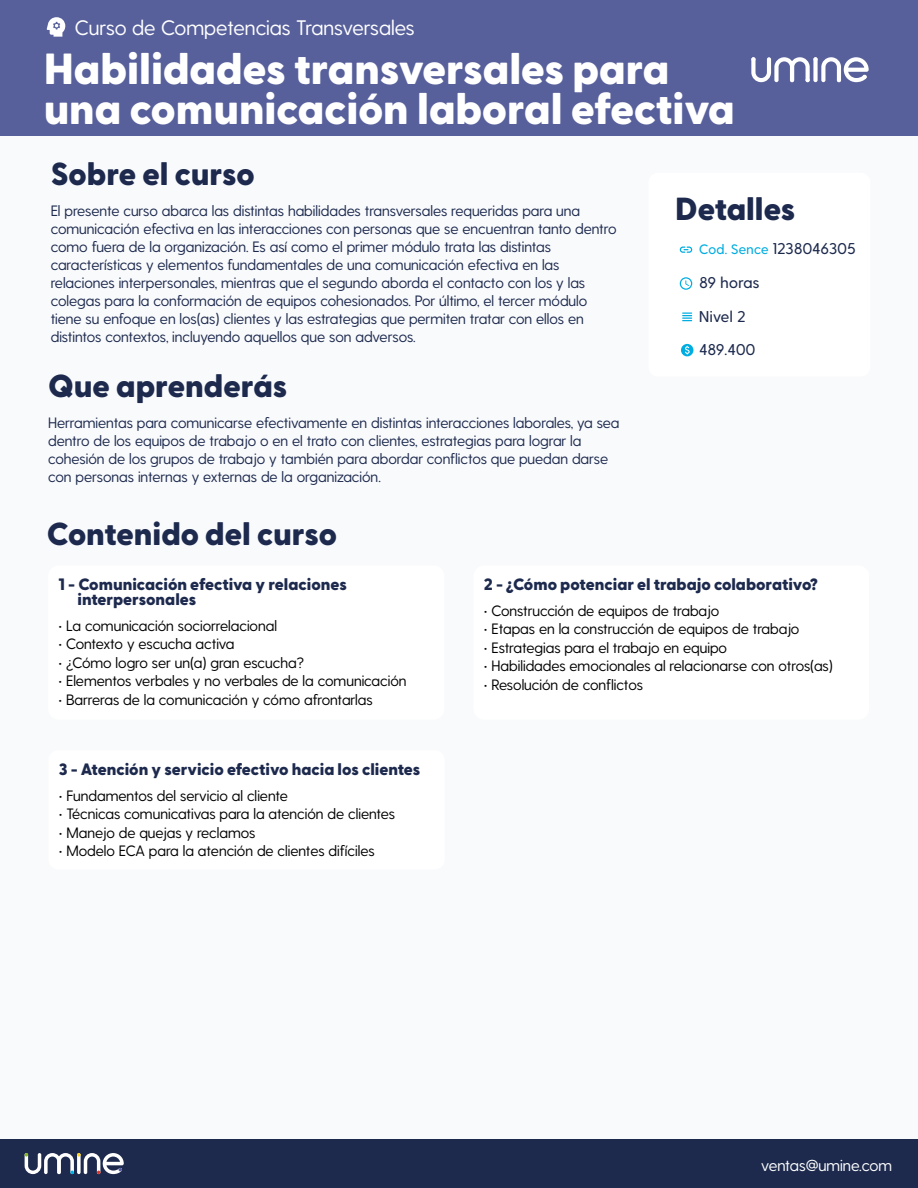
<style>
.page{position:relative;width:918px;height:1188px;background:#fff}
.page>*{position:absolute;margin:0;border:0;box-sizing:border-box;transform-origin:0 0}
.t1{font:800 43.5px/40.5px "Greycliff CF";color:#fff}
.t2{font:800 31.95px "Greycliff CF";color:#1d2a4e}
.t3{font:21px "Greycliff CF";color:#fff}
.t4{font:800 16.5px/15px "Greycliff CF";color:#1d2a4e}
.t5{font:15.9px "Greycliff CF";color:#fff}
.t6{font:500 15.6px/33.3px "Greycliff CF";letter-spacing:.025em;color:#1d2a4e}
.t7{font:15px/18px "Greycliff CF";color:#1d2a4e}
.t8{font:15px "Greycliff CF";color:#000}
.s1{font-size:13.8px;color:#00ade1}
</style>
<div class="page">
<div style="left:0;top:0;width:918px;height:136px;background:#57609b"></div>
<svg style="left:751px;top:57px;width:118px;height:25px"></svg>
<div style="left:0;top:136px;width:918px;height:1052px;background:#f9fafc"></div>
<div style="left:649px;top:173px;width:221px;height:204px;background:#fff;border-radius:9px"></div>
<div style="left:0;top:1139px;width:918px;height:49px;background:#1d2a4e"></div>
<svg style="left:25px;top:1153px;width:99px;height:21px"></svg>
<div style="left:48px;top:565px;width:396px;height:155px;background:#fff;border-radius:11px"></div>
<div style="left:473px;top:565px;width:396px;height:155px;background:#fff;border-radius:11px"></div>
<div style="left:48px;top:750px;width:397px;height:119px;background:#fff;border-radius:10px"></div>
<svg style="left:680px;top:277px;width:12px;height:13px"></svg>
<svg style="left:680px;top:247px;width:12px;height:6px"></svg>
<svg style="left:681px;top:344px;width:12px;height:12px"></svg>
<svg style="left:682px;top:313px;width:10px;height:8px"></svg>
<svg style="left:47px;top:17px;width:18px;height:20px"></svg>
<h3 class="t3" style="left:75px;top:15px;width:341px">Curso de Competencias Transversales</h3>
<h1 class="t1" style="left:44px;top:46px;width:693px">Habilidades transversales para una comunicación laboral efectiva</h1>
<h2 class="t2" style="left:51px;top:149px;width:205px">Sobre el curso</h2>
<p class="t7" style="left:51px;top:201px;width:567px">El presente curso abarca las distintas habilidades transversales requeridas para una comunicación efectiva en las interacciones con personas que se encuentran tanto dentro como fuera de la organización. Es así como el primer módulo trata las distintas características y elementos fundamentales de una comunicación efectiva en las relaciones interpersonales, mientras que el segundo aborda el contacto con los y las colegas para la conformación de equipos cohesionados. Por último, el tercer módulo tiene su enfoque en los(as) clientes y las estrategias que permiten tratar con ellos en distintos contextos, incluyendo aquellos que son adversos.</p>
<h2 class="t2" style="left:48px;top:362px;width:241px">Que aprenderás</h2>
<p class="t7" style="left:48px;top:414px;width:573px">Herramientas para comunicarse efectivamente en distintas interacciones laborales, ya sea dentro de los equipos de trabajo o en el trato con clientes, estrategias para lograr la cohesión de los grupos de trabajo y también para abordar conflictos que puedan darse con personas internas y externas de la organización.</p>
<h2 class="t2" style="left:47px;top:509px;width:292px">Contenido del curso</h2>
<h2 class="t2" style="left:675px;top:184px;width:121px">Detalles</h2>
<p class="t6" style="left:699px;top:232px;width:158px"><span class="s1">Cod. Sence</span> 1238046305</p>
<p class="t6" style="left:699px;top:266px;width:62px">89 horas</p>
<p class="t6" style="left:699px;top:300px;width:58px">Nivel 2<br>489.400</p>
<p class="t4" style="left:77px;top:576px;width:271px;text-indent:-19px">1 - Comunicación efectiva y relaciones interpersonales</p>
<p class="t8" style="left:58px;top:617px;width:220px">• La comunicación sociorrelacional</p>
<p class="t8" style="left:58px;top:635px;width:178px">• Contexto y escucha activa</p>
<p class="t8" style="left:58px;top:654px;width:247px">• ¿Cómo logro ser un(a) gran escucha?</p>
<p class="t8" style="left:58px;top:672px;width:350px">• Elementos verbales y no verbales de la comunicación</p>
<p class="t8" style="left:58px;top:691px;width:316px">• Barreras de la comunicación y cómo afrontarlas</p>
<p class="t4" style="left:59px;top:761px;width:363px">3 - Atención y servicio efectivo hacia los clientes</p>
<p class="t8" style="left:59px;top:786px;width:231px">• Fundamentos del servicio al cliente</p>
<p class="t8" style="left:59px;top:805px;width:338px">• Técnicas comunicativas para la atención de clientes</p>
<p class="t8" style="left:59px;top:823px;width:198px">• Manejo de quejas y reclamos</p>
<p class="t8" style="left:59px;top:842px;width:317px">• Modelo ECA para la atención de clientes difíciles</p>
<p class="t4" style="left:484px;top:576px;width:336px">2 - ¿Cómo potenciar el trabajo colaborativo?</p>
<p class="t8" style="left:484px;top:602px;width:237px">• Construcción de equipos de trabajo</p>
<p class="t8" style="left:484px;top:620px;width:317px">• Etapas en la construcción de equipos de trabajo</p>
<p class="t8" style="left:484px;top:639px;width:245px">• Estrategias para el trabajo en equipo</p>
<p class="t8" style="left:484px;top:657px;width:351px">• Habilidades emocionales al relacionarse con otros(as)</p>
<p class="t8" style="left:484px;top:676px;width:161px">• Resolución de conflictos</p>
<p class="t5" style="left:761px;top:1156px;width:132px">ventas@umine.com</p>
</div>
